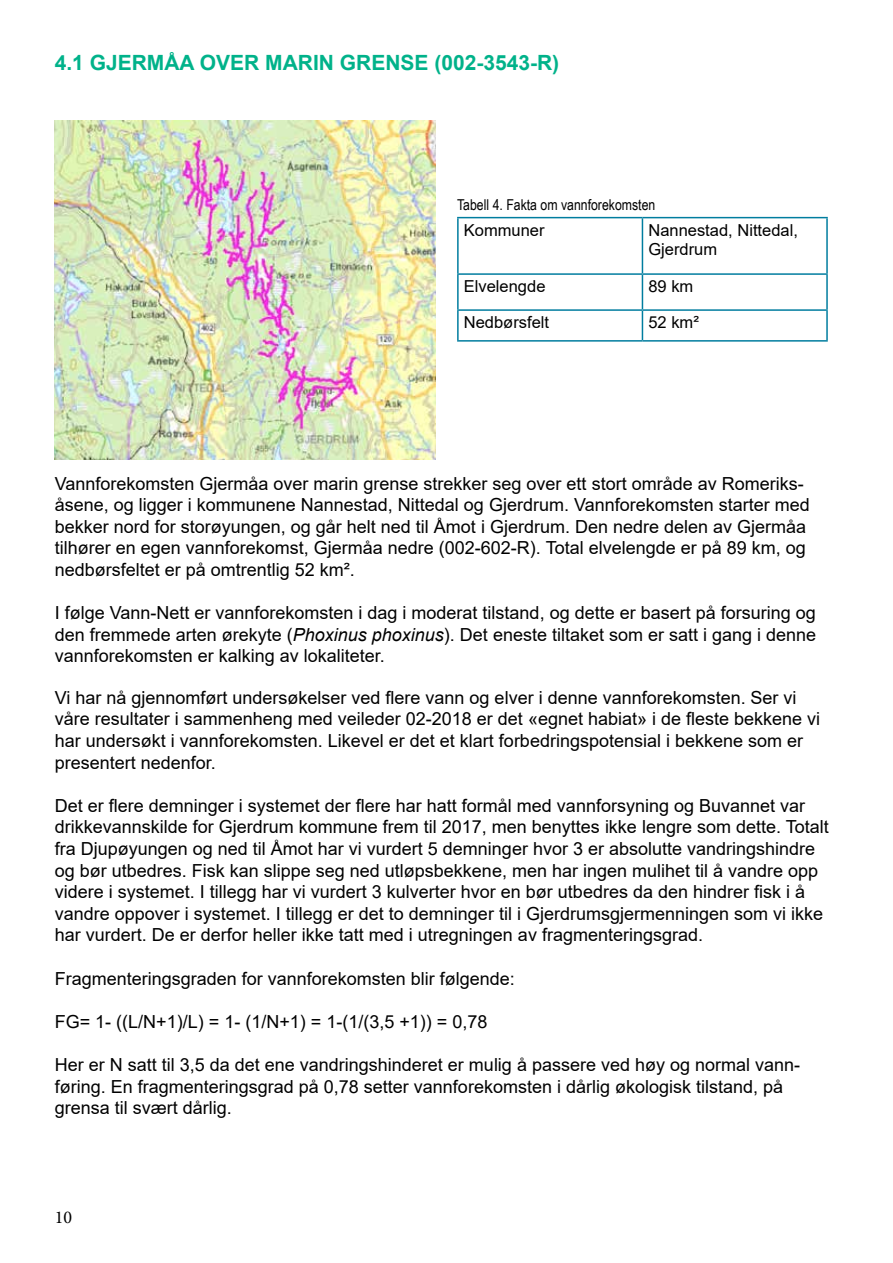
<style>
.page{position:relative;width:893px;height:1263px;background:#fff}
.page>*{position:absolute;margin:0;border:0;box-sizing:border-box;transform-origin:0 0}
.t1{font:700 21px "Arial";color:#00b28a}
.t2{font:18px/21.6px "Arial";color:#000}
.t3{font:18px "Minion Pro";color:#000}
.t4{font:16.5px/19.8px "Arial";color:#000}
.t5{font:15px "Arial Narrow";color:#000}
.s1{font-style:italic}
</style>
<div class="page">
<img style="left:55px;top:120px;width:381px;height:339px">
<hr style="left:457px;top:217px;width:185px;height:1px;background:#007d9f">
<hr style="left:457px;top:218px;width:2px;height:55px;background:#007d9f">
<hr style="left:642px;top:217px;width:186px;height:1px;background:#007d9f">
<hr style="left:642px;top:218px;width:1px;height:55px;background:#007d9f">
<hr style="left:826px;top:218px;width:2px;height:55px;background:#007d9f">
<hr style="left:457px;top:273px;width:185px;height:2px;background:#007d9f">
<hr style="left:457px;top:275px;width:2px;height:34px;background:#007d9f">
<hr style="left:642px;top:273px;width:186px;height:2px;background:#007d9f">
<hr style="left:642px;top:275px;width:1px;height:34px;background:#007d9f">
<hr style="left:826px;top:275px;width:2px;height:34px;background:#007d9f">
<hr style="left:457px;top:309px;width:185px;height:2px;background:#007d9f">
<hr style="left:457px;top:311px;width:2px;height:29px;background:#007d9f">
<hr style="left:642px;top:309px;width:186px;height:2px;background:#007d9f">
<svg style="left:642px;top:311px;width:1px;height:29px"></svg>
<hr style="left:826px;top:311px;width:2px;height:29px;background:#007d9f">
<hr style="left:457px;top:340px;width:185px;height:2px;background:#007d9f">
<hr style="left:642px;top:340px;width:186px;height:2px;background:#007d9f">
<p class="t1" style="left:55px;top:48px;width:506px">4.1 GJERMÅA OVER MARIN GRENSE (002-3543-R)</p>
<p class="t5" style="left:457px;top:194px;width:200px">Tabell 4. Fakta om vannforekomsten</p>
<p class="t4" style="left:464px;top:220px;width:82px">Kommuner</p>
<p class="t4" style="left:648px;top:220px;width:151px">Nannestad, Nittedal,<br>Gjerdrum</p>
<p class="t4" style="left:464px;top:276px;width:83px">Elvelengde</p>
<p class="t4" style="left:648px;top:276px;width:46px">89 km</p>
<p class="t4" style="left:464px;top:312px;width:87px">Nedbørsfelt</p>
<p class="t4" style="left:648px;top:312px;width:52px">52 km²</p>
<p class="t2" style="left:55px;top:472px;width:757px">Vannforekomsten Gjermåa over marin grense strekker seg over ett stort område av Romeriks&shy;åsene, og ligger i kommunene Nannestad, Nittedal og Gjerdrum. Vannforekomsten starter med bekker nord for storøyungen, og går helt ned til Åmot i Gjerdrum. Den nedre delen av Gjermåa tilhører en egen vannforekomst, Gjermåa nedre (002-602-R). Total elvelengde er på 89 km, og nedbørsfeltet er på omtrentlig 52 km².</p>
<p class="t2" style="left:55px;top:602px;width:763px;text-align:justify">I følge Vann-Nett er vannforekomsten i dag i moderat tilstand, og dette er basert på forsuring og den fremmede arten ørekyte (<span class="s1">Phoxinus phoxinus</span>). Det eneste tiltaket som er satt i gang i denne vannforekomsten er kalking av lokaliteter.</p>
<p class="t2" style="left:55px;top:686px;width:767px">Vi har nå gjennomført undersøkelser ved flere vann og elver i denne vannforekomsten. Ser vi våre resultater i sammenheng med veileder 02-2018 er det «egnet habiat» i de fleste bekkene vi har undersøkt i vannforekomsten. Likevel er det et klart forbedringspotensial i bekkene som er presentert nedenfor.</p>
<p class="t2" style="left:55px;top:794px;width:776px">Det er flere demninger i systemet der flere har hatt formål med vannforsyning og Buvannet var drikkevannskilde for Gjerdrum kommune frem til 2017, men benyttes ikke lengre som dette. Totalt fra Djupøyungen og ned til Åmot har vi vurdert 5 demninger hvor 3 er absolutte vandringshindre og bør utbedres. Fisk kan slippe seg ned utløpsbekkene, men har ingen mulihet til å vandre opp videre i systemet. I tillegg har vi vurdert 3 kulverter hvor en bør utbedres da den hindrer fisk i å vandre oppover i systemet. I tillegg er det to demninger til i Gjerdrumsgjermenningen som vi ikke har vurdert. De er derfor heller ikke tatt med i utregningen av fragmenteringsgrad.</p>
<p class="t2" style="left:55px;top:967px;width:462px">Fragmenteringsgraden for vannforekomsten blir følgende:</p>
<p class="t2" style="left:55px;top:1010px;width:434px">FG= 1- ((L/N+1)/L) = 1- (1/N+1) = 1-(1/(3,5 +1)) = 0,78</p>
<p class="t2" style="left:55px;top:1054px;width:746px">Her er N satt til 3,5 da det ene vandringshinderet er mulig å passere ved høy og normal vann&shy;føring. En fragmenteringsgrad på 0,78 setter vannforekomsten i dårlig økologisk tilstand, på grensa til svært dårlig.</p>
<p class="t3" style="left:55px;top:1205px;width:19px">10</p>
</div>
